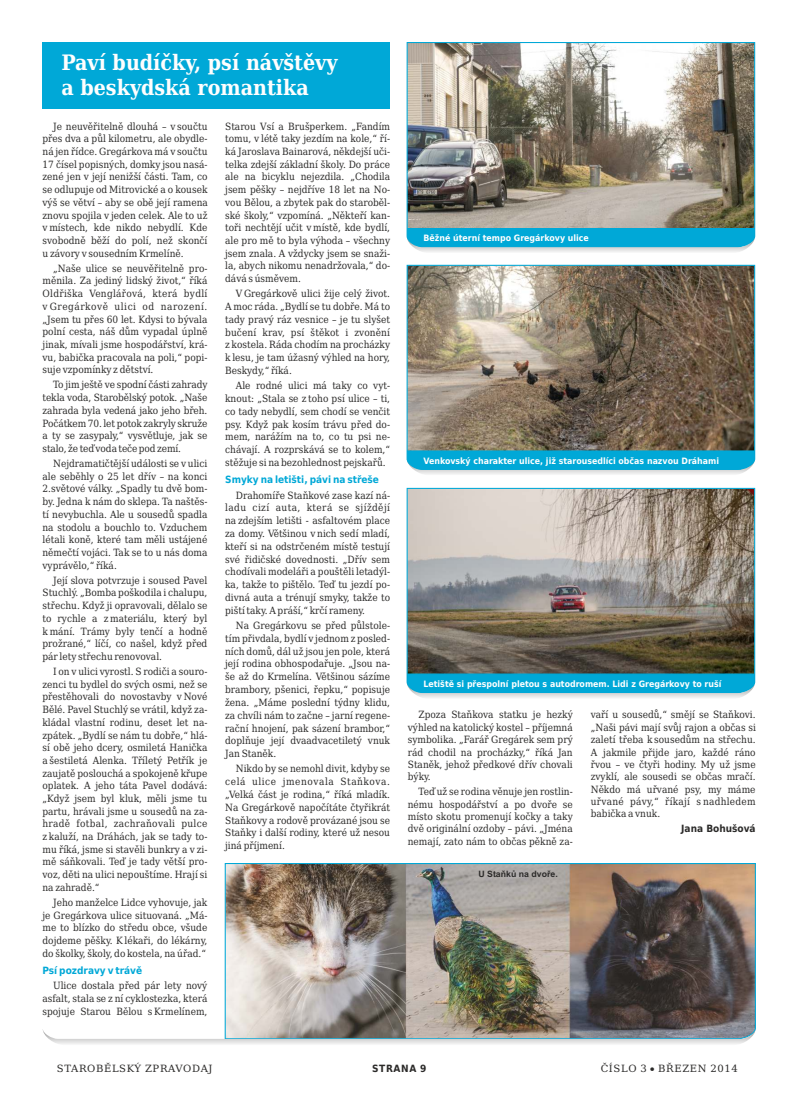
<style>
.page{position:relative;width:798px;height:1099px;background:#fff}
.page>*{position:absolute;margin:0;border:0;box-sizing:border-box;transform-origin:0 0}
.t1{font:700 21.25px/25.1px "DejaVu Serif Condensed";color:#fefefe}
.t2{font:10px/12.8px "DejaVu Serif Condensed";color:#2b2a29;text-align:justify}
.t3{font:700 10px "DejaVu Sans Condensed";color:#00a8d7}
.t4{font:10px "DejaVu Serif";letter-spacing:.065em;color:#2b2a29}
.t5{font:700 10px "DejaVu Sans Condensed";color:#2b2a29}
.t6{font:700 8.75px "DejaVu Sans Condensed";color:#fefefe}
.t7{font:700 8.75px "Arial";color:#2b2a29}
</style>
<div class="page">
<div style="left:43px;top:43px;width:347px;height:66px;background:#00a8d7"></div>
<img style="left:224px;top:863px;width:532px;height:168px">
<svg style="left:43px;top:1027px;width:712px;height:17px"></svg>
<svg style="left:414px;top:693px;width:334px;height:5px"></svg>
<img style="left:406px;top:487px;width:349px;height:206px">
<svg style="left:415px;top:470px;width:332px;height:4px"></svg>
<svg style="left:406px;top:264px;width:349px;height:206px;background:#777c70"></svg>
<svg style="left:415px;top:248px;width:332px;height:4px"></svg>
<img style="left:406px;top:42px;width:349px;height:206px">
<h1 class="t1" style="left:61px;top:52px;width:277px">Paví budíčky, psí návštěvy a beskydská romantika</h1>
<p class="t2" style="left:43px;top:121px;width:167px;text-indent:11px">Je neuvěřitelně dlouhá – v součtu přes dva a půl kilometru, ale obydle&shy;ná jen řídce. Gregárkova má v součtu 17 čísel popisných, domky jsou nasá&shy;zené jen v její nenižší části. Tam, co se odlupuje od Mitrovické a o kousek výš se větví – aby se obě její ramena znovu spojila v jeden celek. Ale to už v místech, kde nikdo nebydlí. Kde svobodně běží do polí, než skončí u závory v sousedním Krmelíně.</p>
<p class="t2" style="left:43px;top:263px;width:166px;text-indent:11px">„Naše ulice se neuvěřitelně pro&shy;měnila. Za jediný lidský život,“ říká Oldřiška Venglářová, která bydlí v Gregárkově ulici od narození. „Jsem tu přes 60 let. Kdysi to bývala polní cesta, náš dům vypadal úplně jinak, mívali jsme hospodářství, krá&shy;vu, babička pracovala na poli,“ popi&shy;suje vzpomínky z dětství.</p>
<p class="t2" style="left:42px;top:379px;width:166px;text-indent:11px">To jim ještě ve spodní části zahrady tekla voda, Starobělský potok. „Naše zahrada byla vedená jako jeho břeh.<br>Počátkem 70.let potok zakryly skruže a ty se zasypaly,“ vysvětluje, jak se stalo, že teď voda teče pod zemí.</p>
<p class="t2" style="left:42px;top:458px;width:166px;text-indent:11px">Nejdramatičtější události se v ulici ale seběhly o 25 let dřív – na konci 2.světové války. „Spadly tu dvě bom&shy;by. Jedna k nám do sklepa. Ta naštěs&shy;tí nevybuchla. Ale u sousedů spadla na stodolu a bouchlo to. Vzduchem létali koně, které tam měli ustájené němečtí vojáci. Tak se to u nás doma vyprávělo,“ říká.</p>
<p class="t2" style="left:42px;top:574px;width:166px;text-indent:11px">Její slova potvrzuje i soused Pavel Stuchlý. „Bomba poškodila i chalupu, střechu. Když ji opravovali, dělalo se to rychle a z materiálu, který byl k mání. Trámy byly tenčí a hodně prožrané,“ líčí, co našel, když před pár lety střechu renovoval.</p>
<p class="t2" style="left:42px;top:666px;width:166px;text-indent:11px">I on v ulici vyrostl. S rodiči a souro&shy;zenci tu bydlel do svých osmi, než se přestěhovali do novostavby v Nové Bělé. Pavel Stuchlý se vrátil, když za&shy;kládal vlastní rodinu, deset let na&shy;zpátek. „Bydlí se nám tu dobře,“ hlá&shy;sí obě jeho dcery, osmiletá Hanička a šestiletá Alenka. Tříletý Petřík je zaujatě poslouchá a spokojeně křupe oplatek. A jeho táta Pavel dodává: „Když jsem byl kluk, měli jsme tu partu, hrávali jsme u sousedů na za&shy;hradě fotbal, zachraňovali pulce z kaluží, na Dráhách, jak se tady to&shy;mu říká, jsme si stavěli bunkry a v zi&shy;mě sáňkovali. Teď je tady větší pro&shy;voz, děti na ulici nepouštíme. Hrají si na zahradě.“</p>
<p class="t2" style="left:42px;top:897px;width:166px;text-indent:11px">Jeho manželce Lidce vyhovuje, jak je Gregárkova ulice situovaná. „Má&shy;me to blízko do středu obce, všude dojdeme pěšky. K lékaři, do lékárny, do školky, školy, do kostela, na úřad.“</p>
<p class="t3" style="left:42px;top:966px;width:101px">Psí pozdravy v trávě</p>
<p class="t2" style="left:42px;top:980px;width:166px;text-indent:11px">Ulice dostala před pár lety nový asfalt, stala se z ní cyklostezka, která spojuje Starou Bělou s Krmelínem,</p>
<p class="t2" style="left:225px;top:121px;width:166px">Starou Vsí a Brušperkem. „Fandím tomu, v létě taky jezdím na kole,“ ří&shy;ká Jaroslava Bainarová, někdejší uči&shy;telka zdejší základní školy. Do práce ale na bicyklu nejezdila. „Chodila jsem pěšky – nejdříve 18 let na No&shy;vou Bělou, a zbytek pak do staroběl&shy;ské školy,“ vzpomíná. „Někteří kan&shy;toři nechtějí učit v místě, kde bydlí, ale pro mě to byla výhoda – všechny jsem znala. A vždycky jsem se snaži&shy;la, abych nikomu nenadržovala,“ do&shy;dává s úsměvem.</p>
<p class="t2" style="left:225px;top:288px;width:166px;text-indent:11px">V Gregárkově ulici žije celý život.<br>A moc ráda. „Bydlí se tu dobře. Má to tady pravý ráz vesnice – je tu slyšet bučení krav, psí štěkot i zvonění z kostela. Ráda chodím na procházky k lesu, je tam úžasný výhled na hory, Beskydy,“ říká.</p>
<p class="t2" style="left:225px;top:380px;width:166px;text-indent:11px">Ale rodné ulici má taky co vyt&shy;knout: „Stala se z toho psí ulice – ti, co tady nebydlí, sem chodí se venčit psy. Když pak kosím trávu před do&shy;mem, narážím na to, co tu psi ne&shy;chávají. A rozprskává se to kolem,“ stěžuje si na bezohlednost pejskařů.</p>
<p class="t3" style="left:225px;top:476px;width:155px">Smyky na letišti, pávi na střeše</p>
<p class="t2" style="left:225px;top:489px;width:166px;text-indent:11px">Drahomíře Staňkové zase kazí ná&shy;ladu cizí auta, která se sjíždějí na zdejším letišti - asfaltovém place za domy. Většinou v nich sedí mladí, kteří si na odstrčeném místě testují své řidičské dovednosti. „Dřív sem chodívali modeláři a pouštěli letadýl&shy;ka, takže to pištělo. Teď tu jezdí po&shy;divná auta a trénují smyky, takže to piští taky. A práší,“ krčí rameny.</p>
<p class="t2" style="left:225px;top:620px;width:166px;text-indent:11px">Na Gregárkovu se před půlstole&shy;tím přivdala, bydlí v jednom z posled&shy;ních domů, dál už jsou jen pole, která její rodina obhospodařuje. „Jsou na&shy;še až do Krmelína. Většinou sázíme brambory, pšenici, řepku,“ popisuje žena. „Máme poslední týdny klidu, za chvíli nám to začne – jarní regene&shy;rační hnojení, pak sázení brambor,“ doplňuje její dvaadvacetiletý vnuk Jan Staněk.</p>
<p class="t2" style="left:225px;top:763px;width:166px;text-indent:11px">Nikdo by se nemohl divit, kdyby se celá ulice jmenovala Staňkova. „Velká část je rodina,“ říká mladík.<br>Na Gregárkově napočítáte čtyřikrát Staňkovy a rodově provázané jsou se Staňky i další rodiny, které už nesou jiná příjmení.</p>
<p class="t6" style="left:423px;top:234px;width:167px">Běžné úterní tempo Gregárkovy ulice</p>
<p class="t6" style="left:423px;top:457px;width:297px">Venkovský charakter ulice, již starousedlíci občas nazvou Dráhami</p>
<p class="t6" style="left:423px;top:680px;width:299px">Letiště si přespolní pletou s autodromem. Lidi z Gregárkovy to ruší</p>
<p class="t2" style="left:407px;top:709px;width:166px;line-height:12.4px;text-indent:11px">Zpoza Staňkova statku je hezký výhled na katolický kostel – příjemná symbolika. „Farář Gregárek sem prý rád chodil na procházky,“ říká Jan Staněk, jehož předkové dřív chovali býky.</p>
<p class="t2" style="left:407px;top:786px;width:166px;line-height:12.4px;text-indent:11px">Teď už se rodina věnuje jen rostlin&shy;nému hospodářství a po dvoře se místo skotu promenují kočky a taky dvě originální ozdoby – pávi. „Jména nemají, zato nám to občas pěkně za-</p>
<p class="t7" style="left:478px;top:870px;width:81px">U Staňků na dvoře.</p>
<p class="t2" style="left:590px;top:709px;width:167px;line-height:12.4px">vaří u sousedů,“ smějí se Staňkovi. „Naši pávi mají svůj rajon a občas si zaletí třeba k sousedům na střechu.<br>A jakmile přijde jaro, každé ráno řvou – ve čtyři hodiny. My už jsme zvyklí, ale sousedi se občas mračí.<br>Někdo má uřvané psy, my máme uřvané pávy,“ říkají s nadhledem babička a vnuk.</p>
<p class="t5" style="left:681px;top:824px;width:76px">Jana Bohušová</p>
<p class="t4" style="left:57px;top:1063px;width:157px">STAROBĚLSKÝ ZPRAVODAJ</p>
<p class="t5" style="left:372px;top:1063px;width:56px">STRANA 9</p>
<p class="t4" style="left:600px;top:1063px;width:139px">ČÍSLO 3 BŘEZEN 2014</p>
</div>
